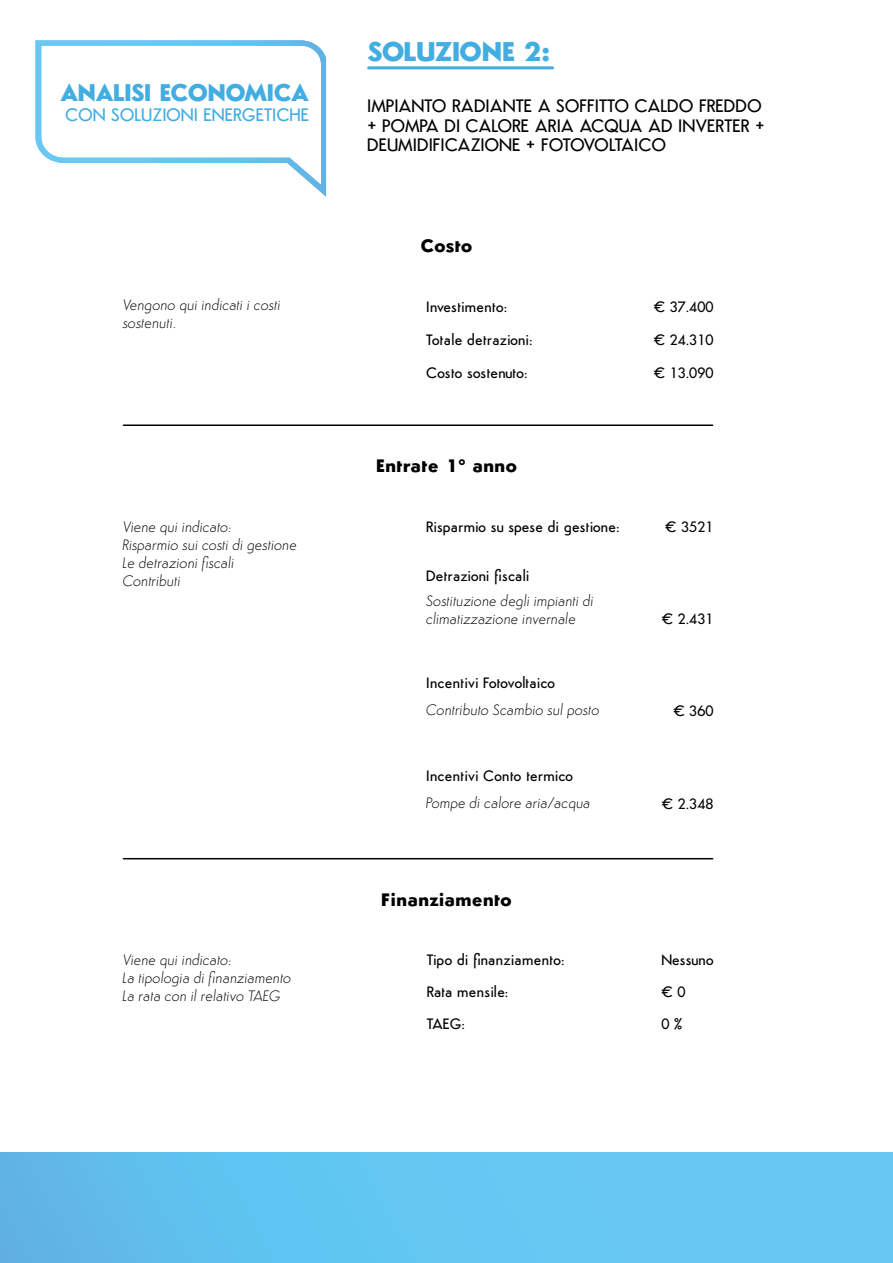
<style>
.page{position:relative;width:893px;height:1263px;background:#fff}
.page>*{position:absolute;margin:0;border:0;box-sizing:border-box;transform-origin:0 0}
.t1{font:700 27px "Semplicita";letter-spacing:-.05em;color:#42ade1}
.t2{font:700 24px "Semplicita";letter-spacing:-.05em;color:#42ade1}
.t3{font:500 18px/19.5px "Semplicita";color:#020203}
.t4{font:700 18px "Semplicita";color:#000}
.t5{font:500 18px "Semplicita";color:#42ade1}
.t6{font:italic 300 15px/18px "Semplicita";color:#000}
.t7{font:500 15px/32.2px "Semplicita";color:#000}
.t8{font:500 15px "Semplicita";letter-spacing:-.02em;color:#000}
</style>
<div class="page">
<svg style="left:36px;top:40px;width:290px;height:157px"></svg>
<div style="left:0;top:1153px;width:893px;height:110px;background:linear-gradient(to right,#5ebbeb,#69cdf6)"></div>
<hr style="left:123px;top:424px;width:590px;height:2px;background:#000">
<hr style="left:123px;top:858px;width:590px;height:1px;background:#000">
<hr style="left:369px;top:66px;width:184px;height:3px;background:#42ade1">
<h1 class="t1" style="left:367px;top:33px;width:185px">SOLUZIONE 2:</h1>
<h2 class="t2" style="left:60px;top:76px;width:251px">ANALISI ECONOMICA</h2>
<p class="t5" style="left:65px;top:103px;width:246px">CON SOLUZIONI ENERGETICHE</p>
<p class="t3" style="left:367px;top:96px;width:399px">IMPIANTO RADIANTE A SOFFITTO CALDO FREDDO + POMPA DI CALORE ARIA ACQUA AD INVERTER +<br>DEUMIDIFICAZIONE + FOTOVOLTAICO</p>
<p class="t6" style="left:123px;top:296px;width:159px">Vengono qui indicati i costi sostenuti.</p>
<p class="t6" style="left:123px;top:517px;width:176px">Viene qui indicato:<br>Risparmio sui costi di gestione<br>Le detrazioni fiscali<br>Contributi</p>
<p class="t6" style="left:123px;top:950px;width:170px">Viene qui indicato:<br>La tipologia di finanziamento<br>La rata con il relativo TAEG</p>
<p class="t4" style="left:420px;top:233px;width:54px">Costo</p>
<p class="t7" style="left:426px;top:290px;width:83px">Investimento:</p>
<p class="t7" style="left:426px;top:323px;width:108px">Totale detrazioni:</p>
<p class="t8" style="left:426px;top:363px;width:103px">Costo sostenuto:</p>
<p class="t4" style="left:376px;top:453px;width:143px">Entrate 1° anno</p>
<p class="t7" style="left:426px;top:510px;width:195px">Risparmio su spese di gestione:</p>
<p class="t7" style="left:426px;top:559px;width:105px">Detrazioni fiscali</p>
<p class="t6" style="left:426px;top:591px;width:169px">Sostituzione degli impianti di climatizzazione invernale</p>
<p class="t7" style="left:426px;top:666px;width:131px">Incentivi Fotovoltaico</p>
<p class="t6" style="left:426px;top:700px;width:175px">Contributo Scambio sul posto</p>
<p class="t7" style="left:426px;top:759px;width:149px">Incentivi Conto termico</p>
<p class="t6" style="left:426px;top:794px;width:166px">Pompe di calore aria/acqua</p>
<p class="t4" style="left:381px;top:887px;width:133px">Finanziamento</p>
<p class="t7" style="left:427px;top:943px;width:139px">Tipo di finanziamento:</p>
<p class="t7" style="left:427px;top:975px;width:83px">Rata mensile:<br>TAEG:</p>
<p class="t7" style="left:654px;top:290px;width:61px">€ 37.400</p>
<p class="t7" style="left:654px;top:323px;width:61px">€ 24.310</p>
<p class="t7" style="left:654px;top:356px;width:61px">€ 13.090</p>
<p class="t7" style="left:665px;top:510px;width:50px">€ 3521</p>
<p class="t7" style="left:662px;top:602px;width:53px">€ 2.431</p>
<p class="t7" style="left:673px;top:694px;width:42px">€ 360</p>
<p class="t7" style="left:662px;top:787px;width:53px">€ 2.348</p>
<p class="t7" style="left:661px;top:943px;width:54px">Nessuno</p>
<p class="t7" style="left:661px;top:975px;width:26px">€ 0</p>
<p class="t7" style="left:661px;top:1007px;width:22px">0 %</p>
</div>
